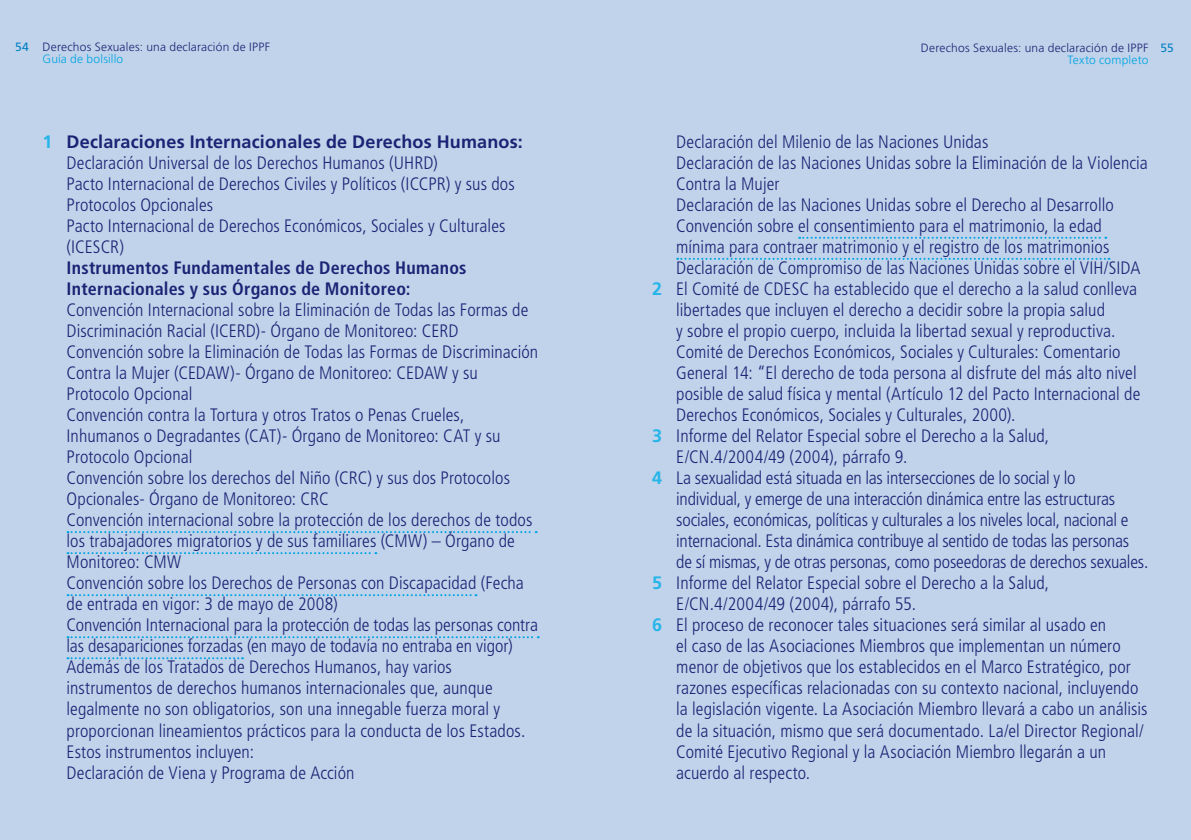
<style>
.page{position:relative;width:1191px;height:840px;background:#fff}
.page>*{position:absolute;margin:0;border:0;box-sizing:border-box;transform-origin:0 0}
.t1{font:300 condensed 18px/21px "Frutiger LT Std";letter-spacing:.005em;color:#1a2475}
.t2{font:300 condensed 18px "Frutiger LT Std";letter-spacing:-.015em;color:#1a2475}
.t3{font:700 condensed 18px/21px "Frutiger LT Std";letter-spacing:.015em;color:#1a2475}
.t4{font:300 12px "Frutiger LT Std";letter-spacing:.02em;color:#192575}
.t5{font:300 12px "Frutiger LT Std";letter-spacing:.015em;color:#00a5e3}
.t6{font:12px "Frutiger LT Std";color:#0081c2}
.s1{font-weight:700;font-stretch:normal;color:#27b5e9}
.s2{font-weight:700;font-stretch:normal}
</style>
<div class="page">
<div style="left:0;top:0;width:595px;height:839px;background:#c1d3ea"></div>
<div style="left:595px;top:0;width:596px;height:839px;background:#c1d3ea"></div>
<svg style="left:68px;top:531px;width:469px;height:2px"></svg>
<svg style="left:68px;top:552px;width:308px;height:2px"></svg>
<svg style="left:68px;top:594px;width:408px;height:2px"></svg>
<svg style="left:68px;top:636px;width:471px;height:2px"></svg>
<svg style="left:68px;top:657px;width:175px;height:2px"></svg>
<svg style="left:799px;top:237px;width:307px;height:2px"></svg>
<svg style="left:677px;top:258px;width:432px;height:2px"></svg>
<p class="t4" style="left:43px;top:40px;width:229px">Derechos Sexuales: una declaración de IPPF</p>
<p class="t5" style="left:43px;top:52px;width:82px">Guía de bolsillo</p>
<p class="t6" style="left:15px;top:40px;width:15px">54</p>
<p class="t4" style="left:921px;top:41px;width:229px">Derechos Sexuales: una declaración de IPPF</p>
<p class="t5" style="left:1067px;top:53px;width:83px">Texto completo</p>
<p class="t6" style="left:1160px;top:40px;width:15px">55</p>
<p class="t1" style="left:67px;top:131px;width:458px;text-indent:-24px"><span class="s1">1</span> <span class="s2">Declaraciones Internacionales de Derechos Humanos:<br></span>Declaración Universal de los Derechos Humanos (UHRD)<br>Pacto Internacional de Derechos Civiles y Políticos (ICCPR) y sus dos Protocolos Opcionales<br>Pacto Internacional de Derechos Económicos, Sociales y Culturales (ICESCR)</p>
<p class="t3" style="left:67px;top:257px;width:401px">Instrumentos Fundamentales de Derechos Humanos<br>Internacionales y sus Órganos de Monitoreo:</p>
<p class="t1" style="left:67px;top:299px;width:473px">Convención Internacional sobre la Eliminación de Todas las Formas de Discriminación Racial (ICERD)- Órgano de Monitoreo: CERD Convención sobre la Eliminación de Todas las Formas de Discriminación Contra la Mujer (CEDAW)- Órgano de Monitoreo: CEDAW y su Protocolo Opcional<br>Convención contra la Tortura y otros Tratos o Penas Crueles, Inhumanos o Degradantes (CAT)- Órgano de Monitoreo: CAT y su Protocolo Opcional<br>Convención sobre los derechos del Niño (CRC) y sus dos Protocolos Opcionales- Órgano de Monitoreo: CRC<br>Convención internacional sobre la protección de los derechos de todos los trabajadores migratorios y de sus familiares (CMW) – Órgano de Monitoreo: CMW<br>Convención sobre los Derechos de Personas con Discapacidad (Fecha de entrada en vigor: 3 de mayo de 2008)<br>Convención Internacional para la protección de todas las personas contra las desapariciones forzadas (en mayo de todavía no entraba en vigor)<br>Además de los Tratados de Derechos Humanos, hay varios instrumentos de derechos humanos internacionales que, aunque legalmente no son obligatorios, son una innegable fuerza moral y proporcionan lineamientos prácticos para la conducta de los Estados.<br>Estos instrumentos incluyen:<br>Declaración de Viena y Programa de Acción</p>
<p class="t1" style="left:676px;top:131px;width:314px">Declaración del Milenio de las Naciones Unidas</p>
<p class="t1" style="left:676px;top:152px;width:473px">Declaración de las Naciones Unidas sobre la Eliminación de la Violencia</p>
<p class="t1" style="left:676px;top:173px;width:105px">Contra la Mujer</p>
<p class="t1" style="left:676px;top:194px;width:439px">Declaración de las Naciones Unidas sobre el Derecho al Desarrollo</p>
<p class="t1" style="left:676px;top:215px;width:427px">Convención sobre el consentimiento para el matrimonio, la edad</p>
<p class="t1" style="left:676px;top:236px;width:435px">mínima para contraer matrimonio y el registro de los matrimonios</p>
<p class="t1" style="left:676px;top:257px;width:466px">Declaración de Compromiso de las Naciones Unidas sobre el VIH/SIDA</p>
<p class="t1" style="left:652px;top:278px;width:486px"><span class="s1">2</span> El Comité de CDESC ha establecido que el derecho a la salud conlleva</p>
<p class="t1" style="left:676px;top:299px;width:430px">libertades que incluyen el derecho a decidir sobre la propia salud</p>
<p class="t1" style="left:676px;top:320px;width:441px">y sobre el propio cuerpo, incluida la libertad sexual y reproductiva.</p>
<p class="t1" style="left:676px;top:341px;width:446px">Comité de Derechos Económicos, Sociales y Culturales: Comentario</p>
<p class="t1" style="left:676px;top:362px;width:462px">General 14: “El derecho de toda persona al disfrute del más alto nivel</p>
<p class="t1" style="left:676px;top:383px;width:466px">posible de salud física y mental (Artículo 12 del Pacto Internacional de</p>
<p class="t1" style="left:676px;top:404px;width:341px">Derechos Económicos, Sociales y Culturales, 2000).</p>
<p class="t1" style="left:652px;top:425px;width:398px"><span class="s1">3</span> Informe del Relator Especial sobre el Derecho a la Salud,</p>
<p class="t1" style="left:676px;top:446px;width:233px">E/CN.4/2004/49 (2004), párrafo 9.</p>
<p class="t1" style="left:652px;top:467px;width:425px"><span class="s1">4</span> La sexualidad está situada en las intersecciones de lo social y lo</p>
<p class="t2" style="left:676px;top:488px;width:440px">individual, y emerge de una interacción dinámica entre las estructuras</p>
<p class="t1" style="left:676px;top:509px;width:454px">sociales, económicas, políticas y culturales a los niveles local, nacional e</p>
<p class="t2" style="left:676px;top:530px;width:454px">internacional. Esta dinámica contribuye al sentido de todas las personas</p>
<p class="t1" style="left:676px;top:551px;width:473px">de sí mismas, y de otras personas, como poseedoras de derechos sexuales.</p>
<p class="t1" style="left:652px;top:572px;width:398px"><span class="s1">5</span> Informe del Relator Especial sobre el Derecho a la Salud,</p>
<p class="t1" style="left:676px;top:593px;width:241px">E/CN.4/2004/49 (2004), párrafo 55.</p>
<p class="t1" style="left:652px;top:614px;width:455px"><span class="s1">6</span> El proceso de reconocer tales situaciones será similar al usado en</p>
<p class="t1" style="left:676px;top:635px;width:446px">el caso de las Asociaciones Miembros que implementan un número</p>
<p class="t1" style="left:676px;top:656px;width:456px">menor de objetivos que los establecidos en el Marco Estratégico, por</p>
<p class="t1" style="left:676px;top:677px;width:464px">razones específicas relacionadas con su contexto nacional, incluyendo</p>
<p class="t1" style="left:676px;top:698px;width:472px">la legislación vigente. La Asociación Miembro llevará a cabo un análisis</p>
<p class="t1" style="left:676px;top:719px;width:469px">de la situación, mismo que será documentado. La/el Director Regional/</p>
<p class="t1" style="left:676px;top:740px;width:431px">Comité Ejecutivo Regional y la Asociación Miembro llegarán a un</p>
<p class="t1" style="left:676px;top:761px;width:136px">acuerdo al respecto.</p>
</div>
